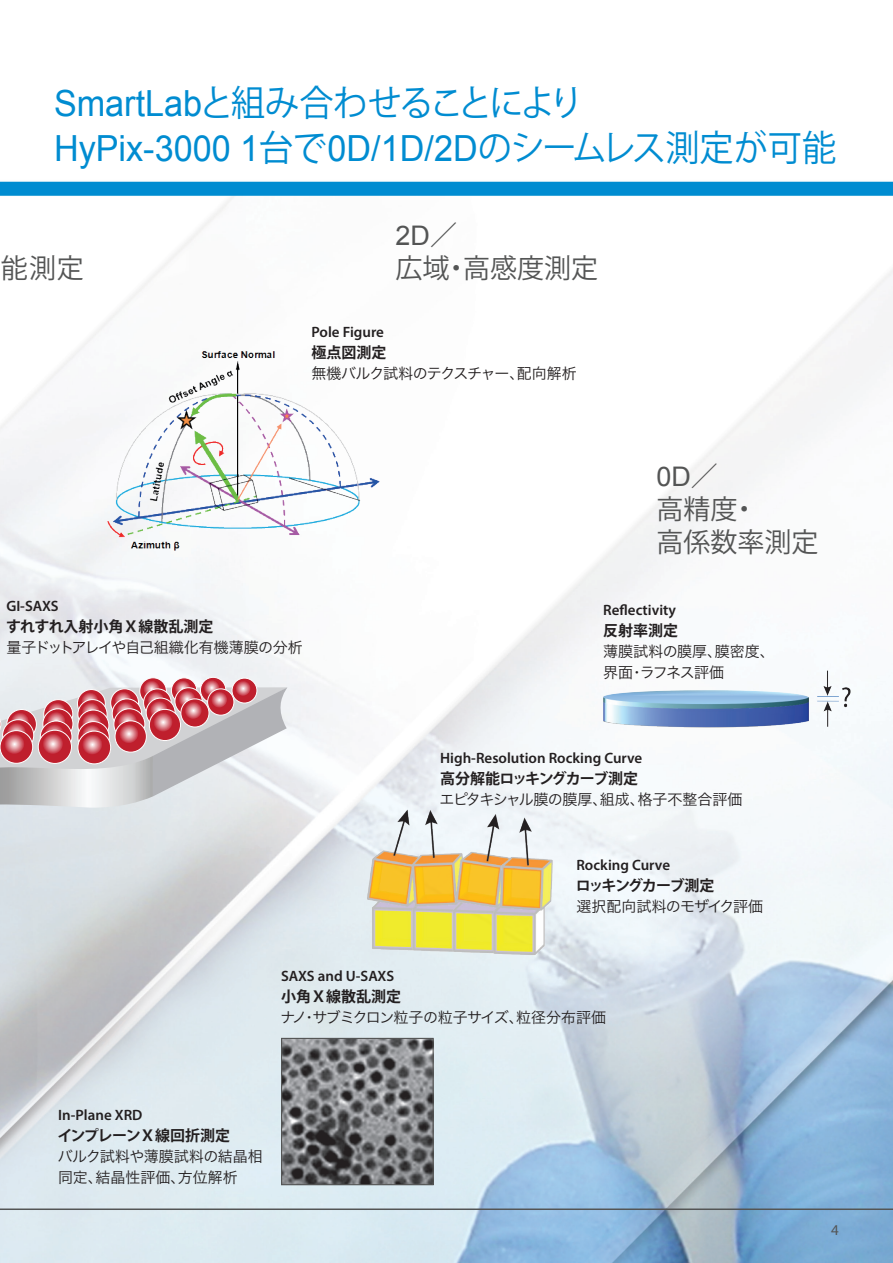
<style>
.page{position:relative;width:893px;height:1263px;background:#fff}
.page>*{position:absolute;margin:0;border:0;box-sizing:border-box;transform-origin:0 0}
.Heading_2{font:36px "Arial";color:#008cd1;scale:.95 1}
.Heading_2-2{font:36px "Koz Go Pr 6 N";letter-spacing:-.08em;color:#008cd1;scale:.95 1}
.Heading_2-3{font:27px "Koz Go Pr 6 N";color:#545555}
.Heading_2-4{font:27px "Arial";color:#545555}
.t1{font:600 15px "Myriad Pro";color:#231f20}
.t2{font:15px "Hira Kaku Pro W3";letter-spacing:-.03em;color:#231f20}
.t3{font:15px/21px "Hira Kaku Pro W3";color:#231f20}
.t4{font:700 15px "Koz Go Pr 6 N";color:#231f20}
.t5{font:15px "Hira Kaku Pro W3";letter-spacing:-.055em;color:#231f20}
.t6{font:700 15px "Koz Go Pr 6 N";letter-spacing:-.05em;color:#231f20}
.t7{font:700 15px "Koz Go Pr 6 N";letter-spacing:-.02em;color:#231f20}
.t8{font:700 15px "Koz Go Pr 6 N";letter-spacing:-.1em;color:#231f20}
.t9{font:15px "Hira Kaku Pro W3";letter-spacing:-.065em;color:#231f20}
.t10{font:15px "Myriad Pro";color:#545555}
.s1{font-family:"Arial"}
.s2{font-family:"Koz Go Pr 6 N"}
.s3{font-family:"Koz Go Pr 6 N";font-weight:300}
</style>
<div class="page">
<img style="left:0;top:181px;width:893px;height:1082px">
<img style="left:581px;top:666px;width:284px;height:85px">
<img style="left:345px;top:784px;width:220px;height:191px">
<img style="left:102px;top:344px;width:287px;height:210px">
<svg style="left:0;top:687px;width:287px;height:121px"></svg>
<svg style="left:140px;top:678px;width:26px;height:26px"></svg>
<div style="left:139px;top:677px;width:28px;height:28px;border:1px solid #fff;border-radius:50%"></div>
<svg style="left:143px;top:680px;width:17px;height:17px"></svg>
<svg style="left:144px;top:689px;width:27px;height:28px"></svg>
<div style="left:143px;top:689px;width:29px;height:28px;border:1px solid #fff;border-radius:50%"></div>
<svg style="left:147px;top:691px;width:17px;height:18px"></svg>
<svg style="left:146px;top:698px;width:29px;height:29px"></svg>
<div style="left:146px;top:698px;width:29px;height:29px;border:1px solid #fff;border-radius:50%"></div>
<svg style="left:149px;top:700px;width:19px;height:19px"></svg>
<div style="left:149px;top:709px;width:32px;height:31px;background:#bf1f2d;border-radius:50%"></div>
<div style="left:149px;top:709px;width:32px;height:32px;border:1px solid #fff;border-radius:50%"></div>
<svg style="left:153px;top:712px;width:20px;height:20px"></svg>
<svg style="left:171px;top:678px;width:26px;height:25px"></svg>
<div style="left:171px;top:677px;width:26px;height:26px;border:1px solid #fff;border-radius:50%"></div>
<svg style="left:174px;top:680px;width:16px;height:16px"></svg>
<svg style="left:175px;top:688px;width:27px;height:27px"></svg>
<div style="left:175px;top:687px;width:27px;height:28px;border:1px solid #fff;border-radius:50%"></div>
<svg style="left:178px;top:690px;width:17px;height:17px"></svg>
<div style="left:181px;top:699px;width:28px;height:28px;background:#bf1f2d;border-radius:50%"></div>
<div style="left:181px;top:699px;width:28px;height:28px;border:1px solid #fff;border-radius:50%"></div>
<svg style="left:184px;top:701px;width:18px;height:18px"></svg>
<svg style="left:200px;top:677px;width:26px;height:26px"></svg>
<div style="left:200px;top:677px;width:26px;height:26px;border:1px solid #fff;border-radius:50%"></div>
<svg style="left:203px;top:679px;width:16px;height:16px"></svg>
<div style="left:208px;top:689px;width:26px;height:26px;background:#bf1f2d;border-radius:50%"></div>
<div style="left:207px;top:689px;width:27px;height:26px;border:1px solid #fff;border-radius:50%"></div>
<svg style="left:211px;top:691px;width:16px;height:17px"></svg>
<div style="left:232px;top:678px;width:25px;height:25px;background:#bf1f2d;border-radius:50%"></div>
<div style="left:232px;top:678px;width:25px;height:25px;border:1px solid #fff;border-radius:50%"></div>
<svg style="left:235px;top:680px;width:16px;height:16px"></svg>
<div style="left:78px;top:731px;width:33px;height:33px;background:#bf1f2d;border-radius:50%"></div>
<div style="left:78px;top:731px;width:33px;height:33px;border:1px solid #fff;border-radius:50%"></div>
<svg style="left:82px;top:734px;width:20px;height:20px"></svg>
<img style="left:283px;top:1040px;width:149px;height:143px">
<div style="left:281px;top:1038px;width:153px;height:147px;border:1px solid #545555"></div>
<hr style="left:0;top:1208px;width:893px;height:2px;background:#545555">
<p class="Heading_2-2" style="left:54px;top:82px;width:559px"><span class="s1">SmartLab</span>と組み合わせることにより</p>
<p class="Heading_2" style="left:54px;top:125px;width:825px">HyPix-3000 1<span class="s2">台で</span>0D/1D/2D<span class="s2">のシームレス測定が可能</span></p>
<h2 class="Heading_2-3" style="left:1px;top:253px;width:85px">能測定</h2>
<p class="Heading_2-4" style="left:396px;top:218px;width:63px">2D<span class="s2">／</span></p>
<p class="Heading_2-3" style="left:396px;top:253px;width:204px">広域・高感度測定</p>
<p class="t1" style="left:312px;top:322px;width:74px">Pole Figure</p>
<p class="t4" style="left:312px;top:344px;width:77px">極点図測定</p>
<p class="t5" style="left:312px;top:360px;width:267px">無機バルク試料のテクスチャー、配向解析</p>
<p class="t1" style="left:6px;top:596px;width:54px">GI-SAXS</p>
<p class="t4" style="left:6px;top:617px;width:209px">すれすれ入射小角Ｘ線散乱測定</p>
<p class="t2" style="left:6px;top:633px;width:298px">量子ドットアレイや自己組織化有機薄膜の分析</p>
<p class="Heading_2-4" style="left:656px;top:458px;width:63px">0D<span class="s3">／</span></p>
<p class="Heading_2-3" style="left:656px;top:493px;width:103px">高精度・</p>
<p class="Heading_2-3" style="left:656px;top:526px;width:163px">高係数率測定</p>
<p class="t1" style="left:603px;top:600px;width:74px">Reflectivity</p>
<p class="t4" style="left:603px;top:622px;width:76px">反射率測定</p>
<p class="t3" style="left:603px;top:640px;width:173px">薄膜試料の膜厚、膜密度、</p>
<p class="t9" style="left:603px;top:659px;width:122px">界面・ラフネス評価</p>
<p class="t1" style="left:440px;top:749px;width:204px">High-Resolution Rocking Curve</p>
<p class="t6" style="left:440px;top:770px;width:200px">高分解能ロッキングカーブ測定</p>
<p class="t2" style="left:440px;top:786px;width:304px">エピタキシャル膜の膜厚、組成、格子不整合評価</p>
<p class="t1" style="left:576px;top:855px;width:95px">Rocking Curve</p>
<p class="t8" style="left:576px;top:877px;width:140px">ロッキングカーブ測定</p>
<p class="t2" style="left:576px;top:893px;width:188px">選択配向試料のモザイク評価</p>
<p class="t1" style="left:281px;top:966px;width:115px">SAXS and U-SAXS</p>
<p class="t4" style="left:281px;top:988px;width:122px">小角Ｘ線散乱測定</p>
<p class="t2" style="left:280px;top:1004px;width:327px">ナノ・サブミクロン粒子の粒子サイズ、粒径分布評価</p>
<p class="t1" style="left:58px;top:1105px;width:86px">In-Plane XRD</p>
<p class="t7" style="left:58px;top:1127px;width:174px">インプレーンＸ線回折測定</p>
<p class="t3" style="left:58px;top:1144px;width:206px">バルク試料や薄膜試料の結晶相同定、結晶性評価、方位解析</p>
<p class="t10" style="left:831px;top:1220px;width:9px">4</p>
</div>
